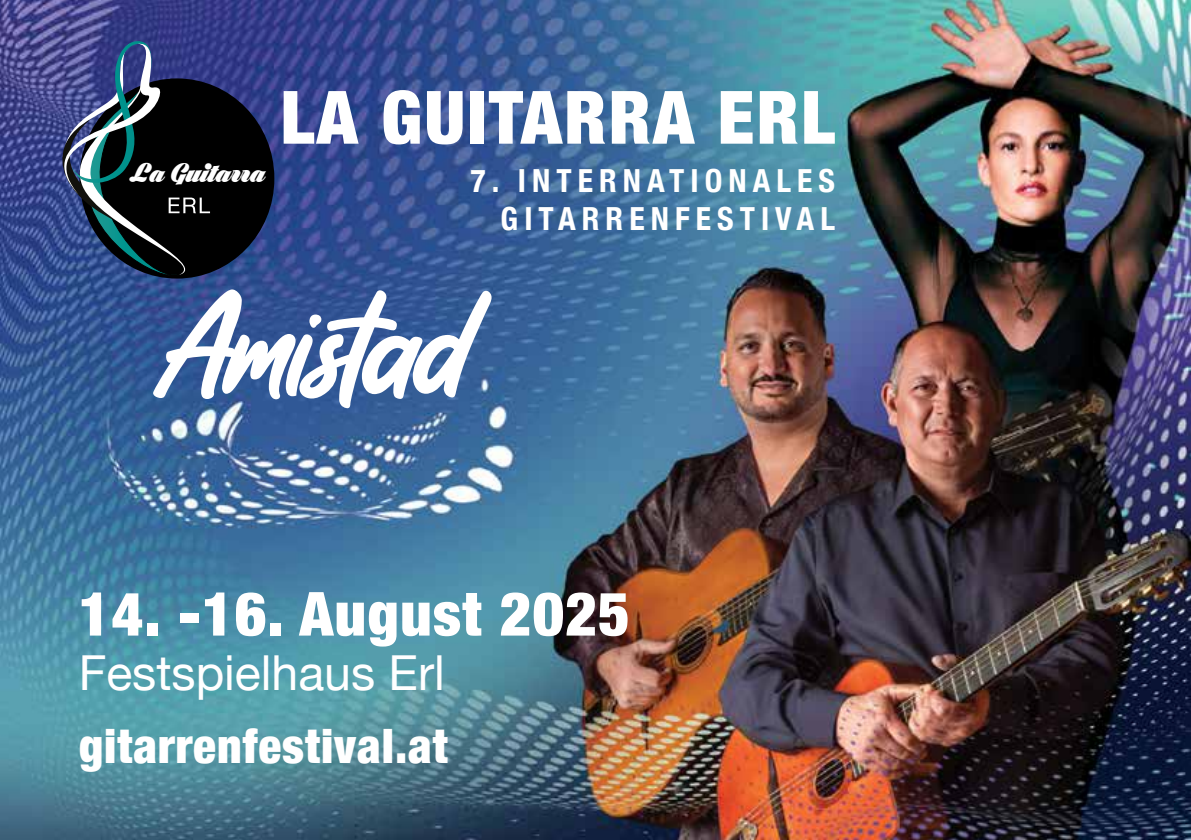
<style>
.page{position:relative;width:1191px;height:840px;background:#fff}
.page>*{position:absolute;margin:0;border:0;box-sizing:border-box;transform-origin:0 0}
.t1{font:900 condensed 73.6px "Helvetica Neue";letter-spacing:.03em;color:#fff}
.t2{font:900 condensed 60.8px "Helvetica Neue";letter-spacing:.02em;color:#fff}
.t3{font:48.2px "Helvetica Neue";color:#fff}
.t4{font:900 condensed 47.4px "Helvetica Neue";letter-spacing:.02em;color:#fff}
.t5{font:700 condensed 31.8px/38px "Helvetica Neue";letter-spacing:.19em;color:#fff;text-align:right}
.t6{font:29.6px "Black Larch PERSONALUSEONLY";color:#fff}
</style>
<div class="page">
<img style="left:0;top:0;width:1191px;height:839px">
<svg style="left:153px;top:289px;width:338px;height:119px"></svg>
<div style="left:80px;top:78px;width:194px;height:200px;background:#000;border-radius:50%"></div>
<svg style="left:35px;top:41px;width:179px;height:245px"></svg>
<p class="t6" style="left:129px;top:155px;width:137px">La Guitarra</p>
<h1 class="t1" style="left:280px;top:57px;width:556px">LA GUITARRA ERL</h1>
<p class="t5" style="left:470px;top:159px;width:366px">7. INTERNATIONALES<br>GITARRENFESTIVAL</p>
<h2 class="t2" style="left:79px;top:563px;width:552px">14. -16. August 2025</h2>
<h3 class="t3" style="left:79px;top:637px;width:367px">Festspielhaus Erl</h3>
<h3 class="t4" style="left:79px;top:706px;width:371px">gitarrenfestival.at</h3>
</div>
